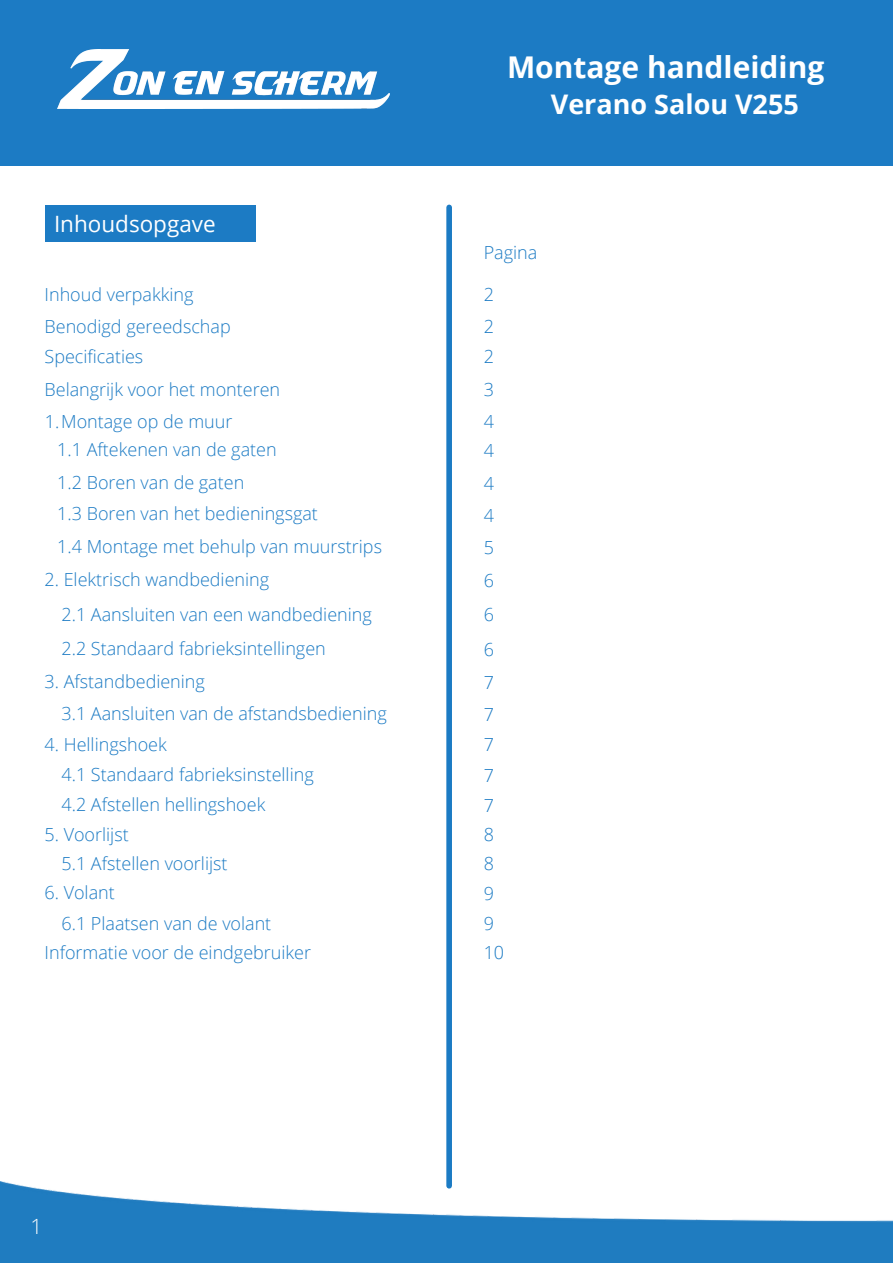
<style>
.page{position:relative;width:893px;height:1264px;background:#fff}
.page>*{position:absolute;margin:0;border:0;box-sizing:border-box;transform-origin:0 0}
.t1{font:700 30px "Open Sans";color:#fff}
.t2{font:700 27px "Open Sans";color:#fff}
.t3{font:22.5px "Open Sans";color:#fff}
.t4{font:300 21px "Open Sans";color:#fff}
.t5{font:300 18px "Open Sans";color:#1c7bc4}
</style>
<div class="page">
<div style="left:0;top:0;width:892px;height:166px;background:#1c7bc4"></div>
<img style="left:57px;top:50px;width:332px;height:58px">
<div style="left:446px;top:207px;width:6px;height:978px;background:#1c7bc4"></div>
<div style="left:45px;top:205px;width:210px;height:37px;background:#1c7bc4"></div>
<img style="left:0;top:1181px;width:892px;height:81px">
<p class="t3" style="left:54px;top:208px;width:163px">Inhoudsopgave</p>
<p class="t1" style="left:507px;top:46px;width:319px">Montage handleiding</p>
<p class="t2" style="left:551px;top:85px;width:249px">Verano Salou V255</p>
<p class="t5" style="left:483px;top:240px;width:55px">Pagina</p>
<p class="t5" style="left:45px;top:281px;width:150px">Inhoud verpakking</p>
<p class="t5" style="left:483px;top:281px;width:12px">2</p>
<p class="t5" style="left:45px;top:314px;width:188px">Benodigd gereedschap</p>
<p class="t5" style="left:483px;top:314px;width:12px">2</p>
<p class="t5" style="left:45px;top:344px;width:100px">Specificaties</p>
<p class="t5" style="left:45px;top:377px;width:237px">Belangrijk voor het monteren</p>
<p class="t5" style="left:45px;top:408px;width:189px">1.Montage op de muur</p>
<p class="t5" style="left:57px;top:437px;width:221px">1.1 Aftekenen van de gaten</p>
<p class="t5" style="left:57px;top:470px;width:188px">1.2 Boren van de gaten</p>
<p class="t5" style="left:57px;top:500px;width:262px">1.3 Boren van het bedieningsgat</p>
<p class="t5" style="left:57px;top:534px;width:326px">1.4 Montage met behulp van muurstrips</p>
<p class="t5" style="left:45px;top:567px;width:226px">2. Elektrisch wandbediening</p>
<p class="t5" style="left:62px;top:601px;width:312px">2.1 Aansluiten van een wandbediening</p>
<p class="t5" style="left:62px;top:636px;width:266px">2.2 Standaard fabrieksintellingen</p>
<p class="t5" style="left:45px;top:669px;width:162px">3. Afstandbediening</p>
<p class="t5" style="left:483px;top:343px;width:12px">2</p>
<p class="t5" style="left:483px;top:377px;width:12px">3</p>
<p class="t5" style="left:483px;top:408px;width:12px">4</p>
<p class="t5" style="left:483px;top:438px;width:12px">4</p>
<p class="t5" style="left:483px;top:470px;width:12px">4</p>
<p class="t5" style="left:483px;top:502px;width:12px">4</p>
<p class="t5" style="left:483px;top:535px;width:12px">5</p>
<p class="t5" style="left:483px;top:568px;width:12px">6</p>
<p class="t5" style="left:483px;top:602px;width:12px">6</p>
<p class="t5" style="left:483px;top:637px;width:12px">6</p>
<p class="t5" style="left:483px;top:669px;width:12px">7</p>
<p class="t5" style="left:483px;top:701px;width:12px">7</p>
<p class="t5" style="left:483px;top:732px;width:12px">7</p>
<p class="t5" style="left:483px;top:762px;width:12px">7</p>
<p class="t5" style="left:483px;top:793px;width:12px">7</p>
<p class="t5" style="left:483px;top:822px;width:12px">8</p>
<p class="t5" style="left:483px;top:850px;width:12px">8</p>
<p class="t5" style="left:62px;top:700px;width:326px">3.1 Aansluiten van de afstandsbediening</p>
<p class="t5" style="left:45px;top:731px;width:124px">4. Hellingshoek</p>
<p class="t5" style="left:62px;top:761px;width:254px">4.1 Standaard fabrieksinstelling</p>
<p class="t5" style="left:62px;top:792px;width:205px">4.2 Afstellen hellingshoek</p>
<p class="t5" style="left:45px;top:821px;width:86px">5. Voorlijst</p>
<p class="t5" style="left:62px;top:850px;width:167px">5.1 Afstellen voorlijst</p>
<p class="t5" style="left:45px;top:879px;width:72px">6. Volant</p>
<p class="t5" style="left:62px;top:910px;width:211px">6.1 Plaatsen van de volant</p>
<p class="t5" style="left:45px;top:939px;width:268px">Informatie voor de eindgebruiker</p>
<p class="t4" style="left:31px;top:1211px;width:13px">1</p>
<p class="t5" style="left:483px;top:880px;width:12px">9</p>
<p class="t5" style="left:483px;top:910px;width:12px">9</p>
<p class="t5" style="left:483px;top:939px;width:22px">10</p>
</div>
